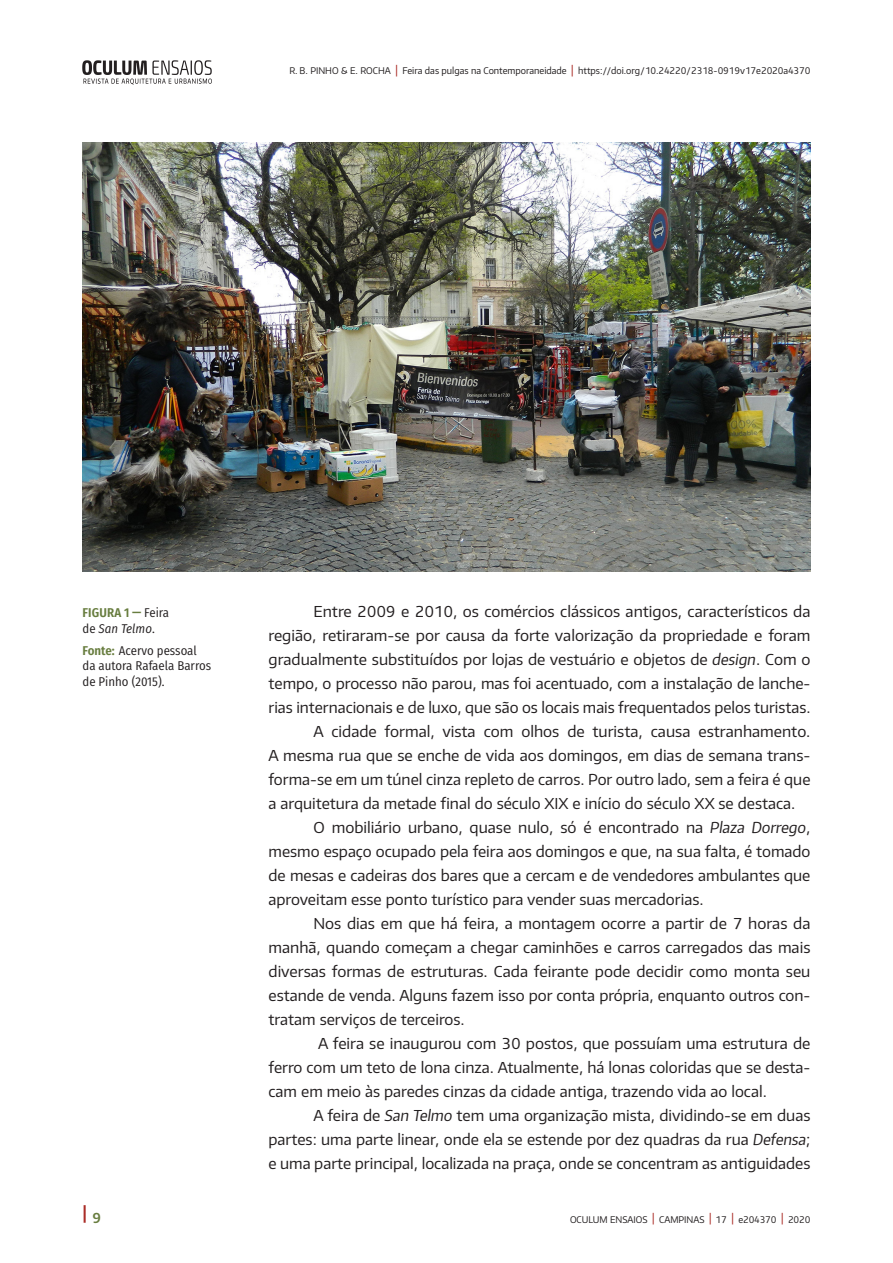
<style>
.page{position:relative;width:893px;height:1263px;background:#fff}
.page>*{position:absolute;margin:0;border:0;box-sizing:border-box;transform-origin:0 0}
.t1{font:600 16.95px "Plata Sans";color:#aa2c27;scale:.91 1}
.Artigo_Texto{font:15px/24px "Plata Sans";color:#231f20;text-align:justify}
.Figuras_____Texto{font:12.75px/15.8px "Fira Sans Condensed";color:#231f20}
.Figuras_____Texto-2{font:600 12.75px/15.8px "Fira Sans Condensed";letter-spacing:.01em;color:#687d3f}
.t2{font:9.15px "Plata Sans";color:#231f20;scale:.96 1}
.s1{font-weight:500;font-size:11.25px;color:#aa2c27}
.s2{font-weight:400;color:#231f20}
.s3{font-weight:400;font-style:italic;color:#231f20}
.s4{font-weight:600;color:#687d3f}
.s5{font-style:italic}
</style>
<div class="page">
<img style="left:82px;top:61px;width:129px;height:23px">
<img style="left:82px;top:143px;width:728px;height:429px">
<p class="t2" style="left:289px;top:65px;width:544px">R. B. PINHO &amp; E. ROCHA <span class="s1">|</span> Feira das pulgas na Contemporaneidade <span class="s1">|</span> https://doi.org/10.24220/2318-0919v17e2020a4370</p>
<p class="Figuras_____Texto-2" style="left:82px;top:604px;width:88px">FIGURA 1 — <span class="s2">Feira de</span> <span class="s3">San Telmo</span><span class="s2">.</span></p>
<p class="Figuras_____Texto" style="left:82px;top:642px;width:130px"><span class="s4">Fonte:</span> Acervo pessoal da autora Rafaela Barros de Pinho (2015).</p>
<p class="Artigo_Texto" style="left:268px;top:599px;width:543px;text-indent:45px">Entre 2009 e 2010, os comércios clássicos antigos, característicos da região, retiraram-se por causa da forte valorização da propriedade e foram gradualmente substituídos por lojas de vestuário e objetos de <span class="s5">design</span>. Com o tempo, o processo não parou, mas foi acentuado, com a instalação de lanche&shy;rias internacionais e de luxo, que são os locais mais frequentados pelos turistas.</p>
<p class="Artigo_Texto" style="left:268px;top:719px;width:543px;text-indent:45px">A cidade formal, vista com olhos de turista, causa estranhamento.<br>A mesma rua que se enche de vida aos domingos, em dias de semana trans&shy;forma-se em um túnel cinza repleto de carros. Por outro lado, sem a feira é que a arquitetura da metade final do século XIX e início do século XX se destaca.</p>
<p class="Artigo_Texto" style="left:268px;top:815px;width:543px;text-indent:45px">O mobiliário urbano, quase nulo, só é encontrado na <span class="s5">Plaza Dorrego</span>, mesmo espaço ocupado pela feira aos domingos e que, na sua falta, é tomado de mesas e cadeiras dos bares que a cercam e de vendedores ambulantes que aproveitam esse ponto turístico para vender suas mercadorias.</p>
<p class="Artigo_Texto" style="left:268px;top:911px;width:543px;text-indent:45px">Nos dias em que há feira, a montagem ocorre a partir de 7 horas da manhã, quando começam a chegar caminhões e carros carregados das mais diversas formas de estruturas. Cada feirante pode decidir como monta seu estande de venda. Alguns fazem isso por conta própria, enquanto outros con&shy;tratam serviços de terceiros.</p>
<p class="Artigo_Texto" style="left:269px;top:1031px;width:543px;text-indent:50px">A feira se inaugurou com 30 postos, que possuíam uma estrutura de ferro com um teto de lona cinza. Atualmente, há lonas coloridas que se desta&shy;cam em meio às paredes cinzas da cidade antiga, trazendo vida ao local.</p>
<p class="Artigo_Texto" style="left:269px;top:1103px;width:543px;text-indent:45px">A feira de <span class="s5">San Telmo</span> tem uma organização mista, dividindo-se em duas partes: uma parte linear, onde ela se estende por dez quadras da rua <span class="s5">Defensa</span>; e uma parte principal, localizada na praça, onde se concentram as antiguidades</p>
<p class="t1" style="left:82px;top:1202px;width:22px">| <sub>9</sub></p>
<p class="t2" style="left:570px;top:1213px;width:252px">OCULUM ENSAIOS <span class="s1">|</span> CAMPINAS <span class="s1">|</span> 17 <span class="s1">|</span> e204370 <span class="s1">|</span> 2020</p>
</div>
